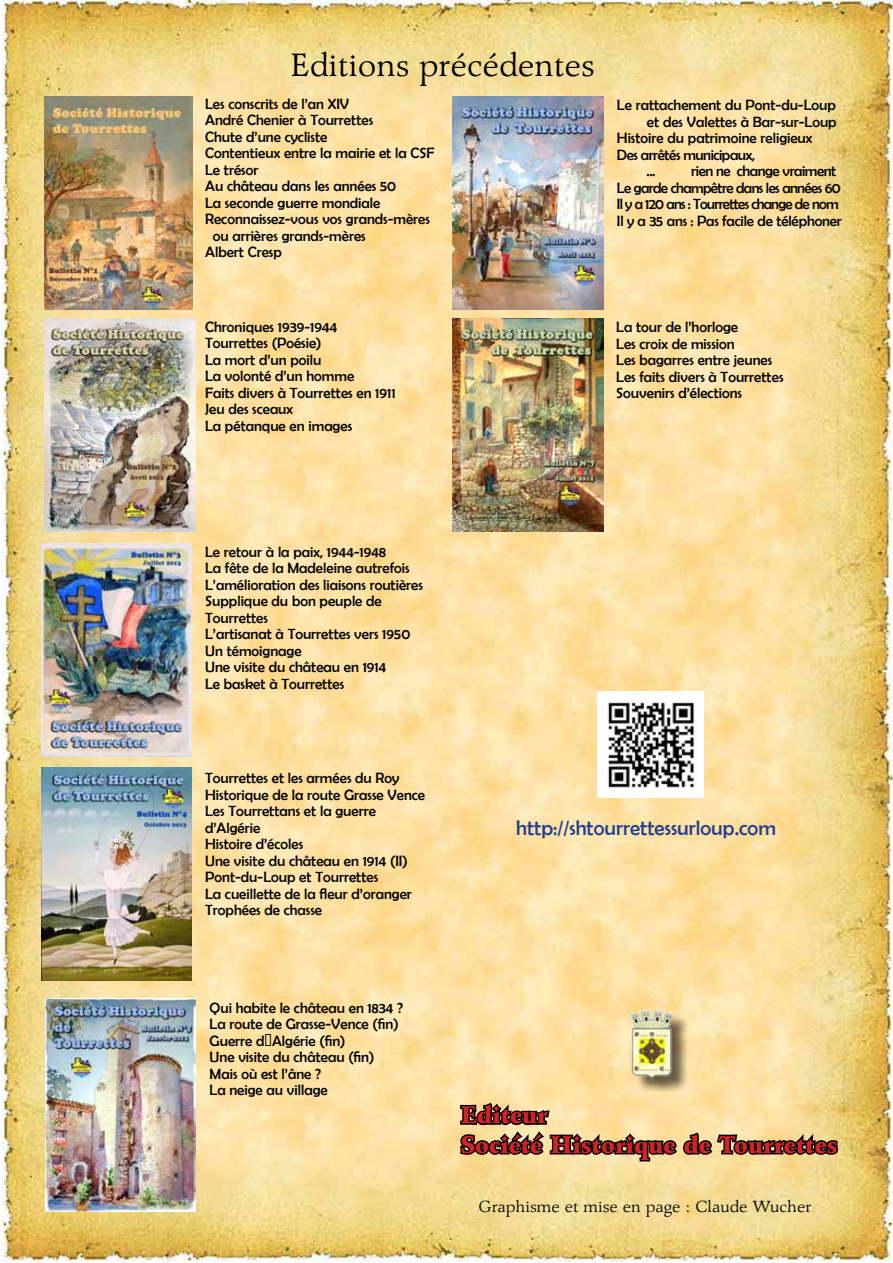
<style>
.page{position:relative;width:893px;height:1263px;background:#fff}
.page>*{position:absolute;margin:0;border:0;box-sizing:border-box;transform-origin:0 0}
.t1{font:36px "Agfa Wile Roman Std";color:#000}
.t2{font:900 27px/29.7px "Agfa Wile Roman Std";color:#d2232a}
.t3{font:21px "Berlin Sans FB";color:#25408f}
.t4{font:18px "Agfa Wile Roman Std";color:#000}
.t5{font:15px/16.5px "Berlin Sans FB";color:#000}
.t6{font:15px/16.5px "Berlin Sans FB";letter-spacing:-.04em;color:#000}
.t7{font:15px "Berlin Sans FB";letter-spacing:-.03em;color:#000}
</style>
<div class="page">
<img style="left:2px;top:0;width:891px;height:1262px">
<img style="left:44px;top:97px;width:149px;height:212px">
<img style="left:45px;top:319px;width:150px;height:212px">
<img style="left:41px;top:543px;width:150px;height:213px">
<img style="left:41px;top:768px;width:150px;height:212px">
<img style="left:46px;top:998px;width:150px;height:213px">
<img style="left:453px;top:97px;width:150px;height:212px">
<div style="left:632px;top:1012px;width:55px;height:79px;background:#000;opacity:.6"></div>
<img style="left:627px;top:1008px;width:49px;height:72px">
<img style="left:453px;top:319px;width:150px;height:212px">
<img style="left:598px;top:692px;width:106px;height:106px">
<svg style="left:458px;top:1101px;width:382px;height:62px"></svg>
<h1 class="t1" style="left:290px;top:44px;width:306px">Editions précédentes</h1>
<p class="t5" style="left:205px;top:96px;width:145px">Les conscrits de l’an XIV</p>
<p class="t5" style="left:205px;top:112px;width:169px">André Chenier à Tourrettes</p>
<p class="t5" style="left:205px;top:129px;width:124px">Chute d’une cycliste</p>
<p class="t5" style="left:205px;top:145px;width:231px">Contentieux entre la mairie et la CSF</p>
<p class="t5" style="left:205px;top:162px;width:55px">Le trésor</p>
<p class="t5" style="left:205px;top:178px;width:193px">Au château dans les années 50</p>
<p class="t5" style="left:205px;top:195px;width:177px">La seconde guerre mondiale</p>
<p class="t5" style="left:205px;top:211px;width:226px">Reconnaissez-vous vos grands-mères</p>
<p class="t5" style="left:213px;top:228px;width:155px">ou arrières grands-mères</p>
<p class="t5" style="left:205px;top:244px;width:78px">Albert Cresp</p>
<p class="t5" style="left:617px;top:97px;width:220px">Le rattachement du Pont-du-Loup</p>
<p class="t5" style="left:647px;top:113px;width:191px">et des Valettes à Bar-sur-Loup</p>
<p class="t5" style="left:617px;top:130px;width:197px">Histoire du patrimoine religieux</p>
<p class="t7" style="left:617px;top:146px;width:140px">Des arrêtés municipaux,</p>
<p class="t5" style="left:647px;top:163px;width:10px">...</p>
<p class="t6" style="left:617px;top:163px;width:226px;text-indent:74px">rien ne change vraiment Le garde champêtre dans les années 60<br>Il y a 120 ans : Tourrettes change de nom Il y a 35 ans : Pas facile de téléphoner</p>
<p class="t5" style="left:205px;top:318px;width:192px">Chroniques 1939-1944<br>Tourrettes (Poésie)<br>La mort d’un poilu<br>La volonté d’un homme<br>Faits divers à Tourrettes en 1911<br>Jeu des sceaux<br>La pétanque en images</p>
<p class="t5" style="left:616px;top:319px;width:169px">La tour de l’horloge<br>Les croix de mission<br>Les bagarres entre jeunes<br>Les faits divers à Tourrettes<br>Souvenirs d’élections</p>
<p class="t5" style="left:205px;top:543px;width:219px">Le retour à la paix, 1944-1948<br>La fête de la Madeleine autrefois<br>L’amélioration des liaisons routières<br>Supplique du bon peuple de<br>Tourrettes<br>L’artisanat à Tourrettes vers 1950<br>Un témoignage<br>Une visite du château en 1914<br>Le basket à Tourrettes</p>
<p class="t5" style="left:205px;top:770px;width:222px">Tourrettes et les armées du Roy<br>Historique de la route Grasse Vence<br>Les Tourrettans et la guerre d’Algérie<br>Histoire d’écoles<br>Une visite du château en 1914 (II)<br>Pont-du-Loup et Tourrettes<br>La cueillette de la fleur d’oranger<br>Trophées de chasse</p>
<p class="t5" style="left:210px;top:999px;width:195px">Qui habite le château en 1834 ?<br>La route de Grasse-Vence (fin)<br>Guerre d‟Algérie (fin)<br>Une visite du château (fin)<br>Mais où est l’âne ?<br>La neige au village</p>
<h3 class="t3" style="left:516px;top:816px;width:261px">http://shtourrettessurloup.com</h3>
<h2 class="t2" style="left:461px;top:1100px;width:378px">Editeur<br>Société Historique de Tourrettes</h2>
<p class="t4" style="left:478px;top:1196px;width:335px">Graphisme et mise en page : Claude Wucher</p>
</div>
